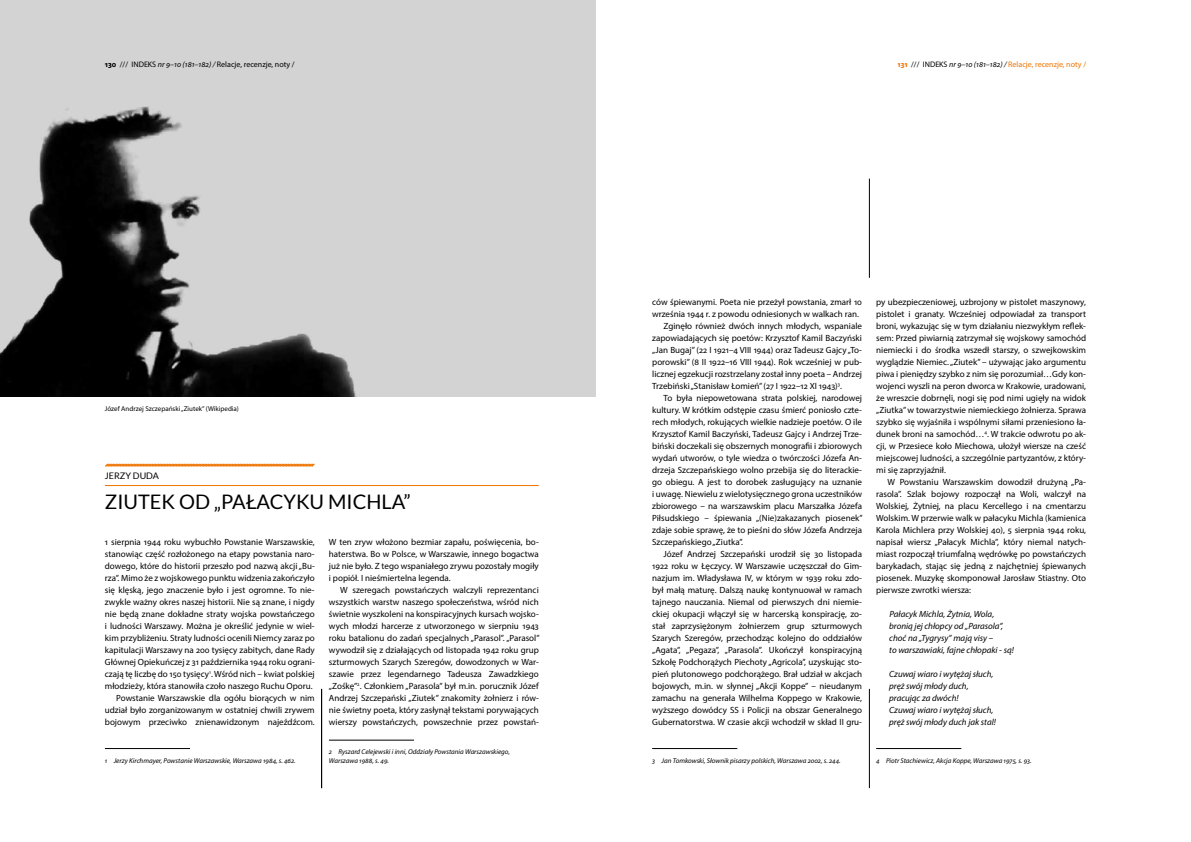
<style>
.page{position:relative;width:1191px;height:842px;background:#fff}
.page>*{position:absolute;margin:0;border:0;box-sizing:border-box;transform-origin:0 0}
.t1{font:20px "Lato";color:#000}
.t2{font:9px/12px "Myriad Pro";color:#000;text-align:justify}
.t3{font:italic 9px/12px "Myriad Pro";color:#000}
.t4{font:9px "Lato";color:#000}
.t5{font:8px "Myriad Pro";color:#ee7402}
.t6{font:8px "Myriad Pro";color:#000}
.t7{font:italic 7px/8.4px "Myriad Pro";color:#000}
.t8{font:7px "Myriad Pro";color:#000}
.s1{font-weight:700}
.s2{font-style:italic}
.s3{color:#000}
.s4{font-style:italic;color:#000}
</style>
<div class="page">
<hr style="left:869px;top:689px;width:1px;height:99px;background:#000">
<hr style="left:869px;top:179px;width:1px;height:99px;background:#000">
<hr style="left:652px;top:748px;width:85px;height:1px;background:#000">
<hr style="left:876px;top:748px;width:85px;height:1px;background:#000">
<hr style="left:321px;top:689px;width:1px;height:99px;background:#000">
<img style="left:0;top:0;width:595px;height:397px">
<hr style="left:105px;top:748px;width:85px;height:1px;background:#000">
<hr style="left:329px;top:740px;width:85px;height:1px;background:#000">
<svg style="left:104px;top:463px;width:211px;height:4px"></svg>
<hr style="left:105px;top:485px;width:434px;height:1px;background:#ee7402">
<p class="t6" style="left:105px;top:59px;width:191px"><span class="s1">130</span> /// INDEKS <span class="s2">nr 9–10 (181–182) /</span> Relacje, recenzje, noty /</p>
<p class="t8" style="left:105px;top:404px;width:135px">Józef Andrzej Szczepański „Ziutek” (Wikipedia)</p>
<p class="t4" style="left:105px;top:470px;width:56px">JERZY DUDA</p>
<h1 class="t1" style="left:105px;top:490px;width:307px">ZIUTEK OD „PAŁACYKU MICHLA”</h1>
<p class="t2" style="left:105px;top:536px;width:211px;text-align:right">1 sierpnia 1944 roku wybuchło Powstanie Warszawskie, stanowiąc część rozłożonego na etapy powstania naro&shy;dowego, które do historii przeszło pod nazwą akcji „Bu&shy;rza”. Mimo że z wojskowego punktu widzenia zakończyło się klęską, jego znaczenie było i jest ogromne. To nie&shy;zwykle ważny okres naszej historii. Nie są znane, i nigdy nie będą znane dokładne straty wojska powstańczego i ludności Warszawy. Można je określić jedynie w wiel&shy;kim przybliżeniu. Straty ludności ocenili Niemcy zaraz po kapitulacji Warszawy na 200 tysięcy zabitych, dane Rady Głównej Opiekuńczej z 31 października 1944 roku ograni&shy;czają tę liczbę do 150 tysięcy<sup>1</sup>. Wśród nich – kwiat polskiej młodzieży, która stanowiła czoło naszego Ruchu Oporu.<br>Powstanie Warszawskie dla ogółu biorących w nim udział było zorganizowanym w ostatniej chwili zrywem bojowym przeciwko znienawidzonym najeźdźcom.</p>
<p class="t7" style="left:105px;top:756px;width:192px">1 Jerzy Kirchmayer, Powstanie Warszawskie, Warszawa 1984, s. 462.</p>
<p class="t2" style="left:329px;top:536px;width:211px">W ten zryw włożono bezmiar zapału, poświęcenia, bo&shy;haterstwa. Bo w Polsce, w Warszawie, innego bogactwa już nie było. Z tego wspaniałego zrywu pozostały mogiły i popiół. I nieśmiertelna legenda.</p>
<p class="t2" style="left:329px;top:584px;width:212px;text-indent:11px">W szeregach powstańczych walczyli reprezentanci wszystkich warstw naszego społeczeństwa, wśród nich świetnie wyszkoleni na konspiracyjnych kursach wojsko&shy;wych młodzi harcerze z utworzonego w sierpniu 1943 roku batalionu do zadań specjalnych „Parasol”. „Parasol” wywodził się z działających od listopada 1942 roku grup szturmowych Szarych Szeregów, dowodzonych w War&shy;szawie przez legendarnego Tadeusza Zawadzkiego „Zośkę”<sup>2</sup>. Członkiem „Parasola” był m.in. porucznik Józef Andrzej Szczepański „Ziutek” znakomity żołnierz i rów&shy;nie świetny poeta, który zasłynął tekstami porywających wierszy powstańczych, powszechnie przez powstań-</p>
<p class="t7" style="left:329px;top:748px;width:182px">2 Ryszard Celejewski i inni, Oddziały Powstania Warszawskiego,<br>Warszawa 1988, s. 49.</p>
<p class="t5" style="left:897px;top:59px;width:190px"><span class="s1">131</span> <span class="s3">/// INDEKS</span> <span class="s4">nr 9–10 (181–182) /</span> Relacje, recenzje, noty /</p>
<p class="t2" style="left:652px;top:296px;width:211px">ców śpiewanymi. Poeta nie przeżył powstania, zmarł 10</p>
<p class="t2" style="left:652px;top:308px;width:208px">września 1944 r. z powodu odniesionych w walkach ran.</p>
<p class="t2" style="left:663px;top:320px;width:200px">Zginęło również dwóch innych młodych, wspaniale</p>
<p class="t2" style="left:652px;top:332px;width:211px">zapowiadających się poetów: Krzysztof Kamil Baczyński</p>
<p class="t2" style="left:652px;top:344px;width:211px">„Jan Bugaj” (22 I 1921–4 VIII 1944) oraz Tadeusz Gajcy „To-</p>
<p class="t2" style="left:652px;top:356px;width:211px">porowski” (8 II 1922–16 VIII 1944). Rok wcześniej w pub-</p>
<p class="t2" style="left:652px;top:368px;width:211px">licznej egzekucji rozstrzelany został inny poeta – Andrzej</p>
<p class="t2" style="left:652px;top:380px;width:191px">Trzebiński „Stanisław Łomień” (27 I 1922–12 XI 1943)<sup>3</sup>.</p>
<p class="t2" style="left:663px;top:392px;width:200px">To była niepowetowana strata polskiej, narodowej</p>
<p class="t2" style="left:652px;top:404px;width:211px">kultury. W krótkim odstępie czasu śmierć poniosło czte-</p>
<p class="t2" style="left:652px;top:416px;width:211px">rech młodych, rokujących wielkie nadzieje poetów. O ile</p>
<p class="t2" style="left:652px;top:428px;width:211px">Krzysztof Kamil Baczyński, Tadeusz Gajcy i Andrzej Trze-</p>
<p class="t2" style="left:652px;top:440px;width:211px">biński doczekali się obszernych monografii i zbiorowych</p>
<p class="t2" style="left:652px;top:452px;width:211px">wydań utworów, o tyle wiedza o twórczości Józefa An-</p>
<p class="t2" style="left:652px;top:464px;width:211px">drzeja Szczepańskiego wolno przebija się do literackie-</p>
<p class="t2" style="left:652px;top:476px;width:211px">go obiegu. A jest to dorobek zasługujący na uznanie</p>
<p class="t2" style="left:652px;top:488px;width:211px">i uwagę. Niewielu z wielotysięcznego grona uczestników</p>
<p class="t2" style="left:652px;top:500px;width:211px">zbiorowego – na warszawskim placu Marszałka Józefa</p>
<p class="t2" style="left:652px;top:512px;width:212px">Piłsudskiego – śpiewania „(Nie)zakazanych piosenek”</p>
<p class="t2" style="left:652px;top:524px;width:211px">zdaje sobie sprawę, że to pieśni do słów Józefa Andrzeja</p>
<p class="t2" style="left:652px;top:536px;width:92px">Szczepańskiego „Ziutka”.</p>
<p class="t2" style="left:663px;top:548px;width:200px">Józef Andrzej Szczepański urodził się 30 listopada</p>
<p class="t2" style="left:652px;top:560px;width:211px">1922 roku w Łęczycy. W Warszawie uczęszczał do Gim-</p>
<p class="t2" style="left:652px;top:572px;width:211px">nazjum im. Władysława IV, w którym w 1939 roku zdo-</p>
<p class="t2" style="left:652px;top:584px;width:211px">był małą maturę. Dalszą naukę kontynuował w ramach</p>
<p class="t2" style="left:652px;top:596px;width:211px">tajnego nauczania. Niemal od pierwszych dni niemie-</p>
<p class="t2" style="left:652px;top:608px;width:211px">ckiej okupacji włączył się w harcerską konspirację, zo-</p>
<p class="t2" style="left:652px;top:620px;width:211px">stał zaprzysiężonym żołnierzem grup szturmowych</p>
<p class="t2" style="left:652px;top:632px;width:211px">Szarych Szeregów, przechodząc kolejno do oddziałów</p>
<p class="t2" style="left:652px;top:644px;width:211px">„Agata”, „Pegaza”, „Parasola”. Ukończył konspiracyjną</p>
<p class="t2" style="left:652px;top:656px;width:211px">Szkołę Podchorążych Piechoty „Agricola”, uzyskując sto-</p>
<p class="t2" style="left:652px;top:668px;width:211px">pień plutonowego podchorążego. Brał udział w akcjach</p>
<p class="t2" style="left:652px;top:680px;width:211px">bojowych, m.in. w słynnej „Akcji Koppe” – nieudanym</p>
<p class="t2" style="left:652px;top:692px;width:211px">zamachu na generała Wilhelma Koppego w Krakowie,</p>
<p class="t2" style="left:652px;top:704px;width:211px">wyższego dowódcy SS i Policji na obszar Generalnego</p>
<p class="t2" style="left:652px;top:716px;width:211px">Gubernatorstwa. W czasie akcji wchodził w skład II gru-</p>
<p class="t7" style="left:652px;top:756px;width:190px">3 Jan Tomkowski, Słownik pisarzy polskich, Warszawa 2002, s. 244.</p>
<p class="t2" style="left:876px;top:296px;width:211px">py ubezpieczeniowej, uzbrojony w pistolet maszynowy, pistolet i granaty. Wcześniej odpowiadał za transport broni, wykazując się w tym działaniu niezwykłym reflek&shy;sem: Przed piwiarnią zatrzymał się wojskowy samochód niemiecki i do środka wszedł starszy, o szwejkowskim wyglądzie Niemiec. „Ziutek” – używając jako argumentu piwa i pieniędzy szybko z nim się porozumiał…Gdy kon&shy;wojenci wyszli na peron dworca w Krakowie, uradowani, że wreszcie dobrnęli, nogi się pod nimi ugięły na widok „Ziutka” w towarzystwie niemieckiego żołnierza. Sprawa szybko się wyjaśniła i wspólnymi siłami przeniesiono ła&shy;dunek broni na samochód…<sup>4</sup>. W trakcie odwrotu po ak&shy;cji, w Przesiece koło Miechowa, ułożył wiersze na cześć miejscowej ludności, a szczególnie partyzantów, z który&shy;mi się zaprzyjaźnił.</p>
<p class="t2" style="left:876px;top:476px;width:211px;text-indent:11px">W Powstaniu Warszawskim dowodził drużyną „Pa&shy;rasola”. Szlak bojowy rozpoczął na Woli, walczył na Wolskiej, Żytniej, na placu Kercellego i na cmentarzu Wolskim. W przerwie walk w pałacyku Michla (kamienica Karola Michlera przy Wolskiej 40), 5 sierpnia 1944 roku, napisał wiersz „Pałacyk Michla”, który niemal natych&shy;miast rozpoczął triumfalną wędrówkę po powstańczych barykadach, stając się jedną z najchętniej śpiewanych piosenek. Muzykę skomponował Jarosław Stiastny. Oto pierwsze zwrotki wiersza:</p>
<p class="t3" style="left:889px;top:608px;width:126px">Pałacyk Michla, Żytnia, Wola, bronią jej chłopcy od „Parasola”, choć na „Tygrysy” mają visy –<br>to warszawiaki, fajne chłopaki - są!</p>
<p class="t3" style="left:889px;top:668px;width:108px">Czuwaj wiaro i wytężaj słuch, pręż swój młody duch, pracując za dwóch!<br>Czuwaj wiaro i wytężaj słuch, pręż swój młody duch jak stal!</p>
<p class="t7" style="left:876px;top:756px;width:157px">4 Piotr Stachiewicz, Akcja Koppe, Warszawa 1975, s. 93.</p>
</div>
